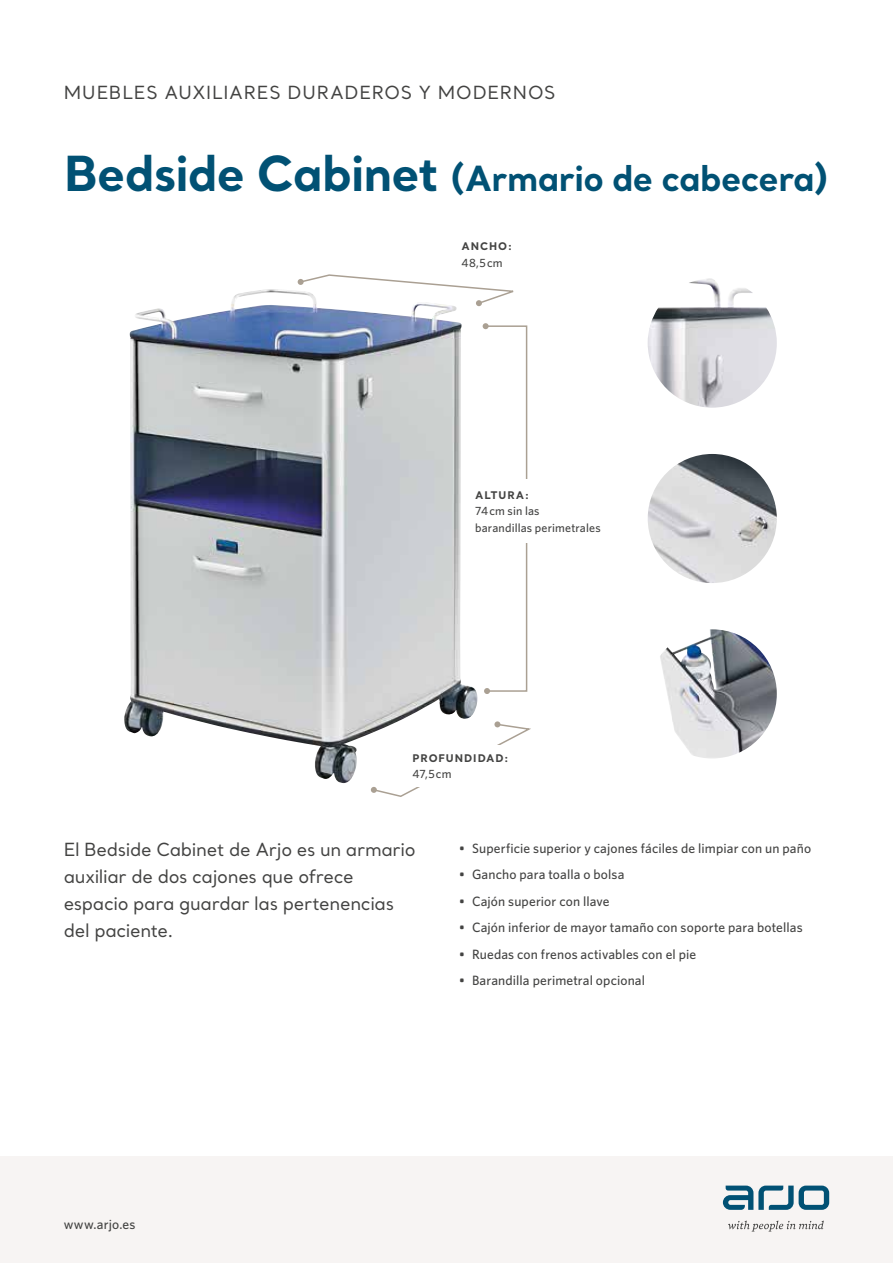
<style>
.page{position:relative;width:893px;height:1263px;background:#fff}
.page>*{position:absolute;margin:0;border:0;box-sizing:border-box;transform-origin:0 0}
.t1{font:700 34.5px "Santral";letter-spacing:-.015em;color:#015174}
.t2{font:18px/27px "Santral";letter-spacing:-.015em;color:#434342}
.t3{font:18px "Santral";letter-spacing:.04em;color:#434342}
.t4{font:500 13.5px "Whitney";letter-spacing:.01em;color:#434342}
.t5{font:500 12px/16.5px "Whitney";letter-spacing:.015em;color:#434342}
.t6{font:700 10.5px "Santral";letter-spacing:.095em;color:#434342}
.s1{font-size:48px}
</style>
<div class="page">
<div style="left:0;top:1157px;width:893px;height:106px;background:#f7f4f3"></div>
<svg style="left:723px;top:1185px;width:106px;height:25px"></svg>
<svg style="left:728px;top:1220px;width:96px;height:11px"></svg>
<svg style="left:298px;top:274px;width:216px;height:32px"></svg>
<svg style="left:371px;top:721px;width:160px;height:76px"></svg>
<svg style="left:483px;top:323px;width:45px;height:371px"></svg>
<div style="left:475px;top:479px;width:132px;height:64px;background:#fff"></div>
<div style="left:412px;top:745px;width:134px;height:42px;background:#fff"></div>
<img style="left:124px;top:289px;width:355px;height:494px">
<img style="left:648px;top:279px;width:129px;height:129px">
<img style="left:648px;top:454px;width:129px;height:129px;border-radius:65px">
<img style="left:660px;top:629px;width:117px;height:129px">
<h2 class="t3" style="left:64px;top:80px;width:493px">MUEBLES AUXILIARES DURADEROS Y MODERNOS</h2>
<h1 class="t1" style="left:64px;top:155px;width:766px"><span class="s1">Bedside Cabinet</span> (Armario de cabecera)</h1>
<p class="t6" style="left:461px;top:239px;width:52px">ANCHO:</p>
<p class="t5" style="left:461px;top:254px;width:43px">48,5 cm</p>
<p class="t6" style="left:475px;top:488px;width:56px">ALTURA:</p>
<p class="t5" style="left:475px;top:503px;width:127px">74 cm sin las<br>barandillas perimetrales</p>
<p class="t6" style="left:412px;top:751px;width:98px">PROFUNDIDAD:</p>
<p class="t5" style="left:412px;top:765px;width:41px">47,5 cm</p>
<h2 class="t2" style="left:64px;top:835px;width:353px">El Bedside Cabinet de Arjo es un armario auxiliar de dos cajones que ofrece espacio para guardar las pertenencias del paciente.</h2>
<p class="t4" style="left:459px;top:839px;width:353px">• Superficie superior y cajones fáciles de limpiar con un paño</p>
<p class="t4" style="left:459px;top:866px;width:167px">• Gancho para toalla o bolsa</p>
<p class="t4" style="left:459px;top:892px;width:152px">• Cajón superior con llave</p>
<p class="t4" style="left:459px;top:919px;width:345px">• Cajón inferior de mayor tamaño con soporte para botellas</p>
<p class="t4" style="left:459px;top:945px;width:239px">• Ruedas con frenos activables con el pie</p>
<p class="t4" style="left:459px;top:972px;width:187px">• Barandilla perimetral opcional</p>
<p class="t4" style="left:64px;top:1215px;width:73px">www.arjo.es</p>
</div>
